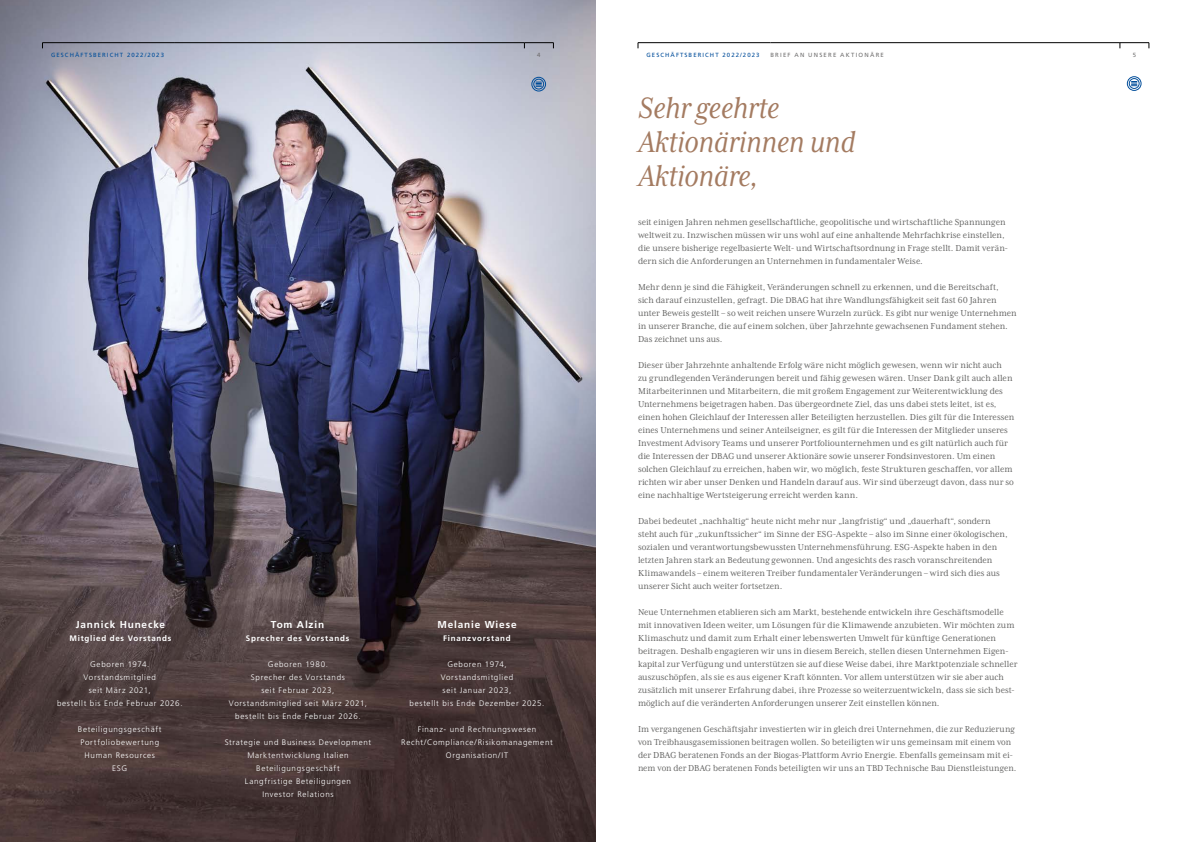
<style>
.page{position:relative;width:1191px;height:842px;background:#fff}
.page>*{position:absolute;margin:0;border:0;box-sizing:border-box;transform-origin:0 0}
.t1{font:italic 34px/34px "Mrs Eaves XL Serif Nar OT";letter-spacing:-.01em;color:#a47b61}
.t2{font:10px/13px "Mrs Eaves XL Serif Nar OT";color:#666665}
.t3{font:700 10px "Frutiger LT Std";letter-spacing:.085em;color:#fff}
.t4{font:300 8px/13px "Frutiger LT Std";letter-spacing:.085em;color:#fff;text-align:center}
.t5{font:700 8px "Frutiger LT Std";letter-spacing:.095em;color:#fff}
.t6{font:6px "Frutiger LT Std";letter-spacing:.18em;color:#004d9a}
.t7{font:6px "Frutiger LT Std";letter-spacing:.205em;color:#706f6f}
</style>
<div class="page">
<img style="left:0;top:0;width:595px;height:842px">
<div style="left:1127px;top:76px;width:14px;height:15px;border:1px solid #004d9a;border-radius:50%"></div>
<div style="left:1129px;top:78px;width:10px;height:11px;border:1px solid #004d9a;border-radius:50%"></div>
<svg style="left:1131px;top:81px;width:6px;height:5px"></svg>
<hr style="left:42px;top:43px;width:133px;height:1px;background:#000">
<hr style="left:175px;top:43px;width:349px;height:1px;background:#000">
<svg style="left:524px;top:43px;width:30px;height:5px"></svg>
<div style="left:531px;top:77px;width:15px;height:14px;border:1px solid #004d9a;border-radius:50%"></div>
<div style="left:533px;top:79px;width:11px;height:10px;border:1px solid #004d9a;border-radius:50%"></div>
<svg style="left:536px;top:82px;width:5px;height:5px"></svg>
<hr style="left:638px;top:43px;width:132px;height:1px;background:#000">
<hr style="left:770px;top:43px;width:350px;height:1px;background:#000">
<svg style="left:1119px;top:43px;width:30px;height:5px"></svg>
<p class="t6" style="left:51px;top:51px;width:115px">GESCHÄFTSBERICHT 2022/2023</p>
<p class="t7" style="left:537px;top:51px;width:5px">4</p>
<p class="t6" style="left:646px;top:51px;width:115px">GESCHÄFTSBERICHT 2022/2023</p>
<p class="t7" style="left:770px;top:51px;width:115px">BRIEF AN UNSERE AKTIONÄRE</p>
<p class="t7" style="left:1132px;top:51px;width:5px">5</p>
<p class="t3" style="left:76px;top:618px;width:91px">Jannick Hunecke</p>
<p class="t5" style="left:69px;top:633px;width:103px">Mitglied des Vorstands</p>
<p class="t4" style="left:57px;top:657px;width:127px">Geboren 1974.<br>Vorstandsmitglied<br>seit März 2021,<br>bestellt bis Ende Februar 2026.</p>
<p class="t4" style="left:78px;top:722px;width:85px">Beteiligungsgeschäft<br>Portfoliobewertung<br>Human Resources<br>ESG</p>
<p class="t3" style="left:271px;top:618px;width:55px">Tom Alzin</p>
<p class="t5" style="left:246px;top:633px;width:105px">Sprecher des Vorstands</p>
<p class="t4" style="left:229px;top:657px;width:139px">Geboren 1980.<br>Sprecher des Vorstands<br>seit Februar 2023,<br>Vorstandsmitglied seit März 2021, bestellt bis Ende Februar 2026.</p>
<p class="t4" style="left:225px;top:735px;width:148px">Strategie und Business Development<br>Marktentwicklung Italien<br>Beteiligungsgeschäft<br>Langfristige Beteiligungen<br>Investor Relations</p>
<p class="t3" style="left:437px;top:618px;width:81px">Melanie Wiese</p>
<p class="t5" style="left:443px;top:633px;width:69px">Finanzvorstand</p>
<p class="t4" style="left:409px;top:657px;width:137px">Geboren 1974,<br>Vorstandsmitglied<br>seit Januar 2023,<br>bestellt bis Ende Dezember 2025.</p>
<p class="t4" style="left:401px;top:722px;width:153px">Finanz- und Rechnungswesen<br>Recht/Compliance/Risikomanagement<br>Organisation/IT</p>
<h1 class="t1" style="left:638px;top:91px;width:219px">Sehr geehrte<br>Aktionärinnen und<br>Aktionäre,</h1>
<p class="t2" style="left:638px;top:215px;width:372px">seit einigen Jahren nehmen gesellschaftliche, geopolitische und wirtschaftliche Spannungen weltweit zu. Inzwischen müssen wir uns wohl auf eine anhaltende Mehrfachkrise einstellen, die unsere bisherige regelbasierte Welt- und Wirtschaftsordnung in Frage stellt. Damit verän&shy;dern sich die Anforderungen an Unternehmen in fundamentaler Weise.</p>
<p class="t2" style="left:638px;top:280px;width:380px">Mehr denn je sind die Fähigkeit, Veränderungen schnell zu erkennen, und die Bereitschaft, sich darauf einzustellen, gefragt. Die DBAG hat ihre Wandlungsfähigkeit seit fast 60 Jahren unter Beweis gestellt – so weit reichen unsere Wurzeln zurück. Es gibt nur wenige Unternehmen in unserer Branche, die auf einem solchen, über Jahrzehnte gewachsenen Fundament stehen.<br>Das zeichnet uns aus.</p>
<p class="t2" style="left:638px;top:358px;width:378px">Dieser über Jahrzehnte anhaltende Erfolg wäre nicht möglich gewesen, wenn wir nicht auch<br>zu grundlegenden Veränderungen bereit und fähig gewesen wären. Unser Dank gilt auch allen Mitarbeiterinnen und Mitarbeitern, die mit großem Engagement zur Weiterentwicklung des Unternehmens beigetragen haben. Das übergeordnete Ziel, das uns dabei stets leitet, ist es, einen hohen Gleichlauf der Interessen aller Beteiligten herzustellen. Dies gilt für die Interessen eines Unternehmens und seiner Anteilseigner, es gilt für die Interessen der Mitglieder unseres Investment Advisory Teams und unserer Portfoliounternehmen und es gilt natürlich auch für die Interessen der DBAG und unserer Aktionäre sowie unserer Fondsinvestoren. Um einen solchen Gleichlauf zu erreichen, haben wir, wo möglich, feste Strukturen geschaffen, vor allem richten wir aber unser Denken und Handeln darauf aus. Wir sind überzeugt davon, dass nur so eine nachhaltige Wertsteigerung erreicht werden kann.</p>
<p class="t2" style="left:638px;top:514px;width:371px">Dabei bedeutet „nachhaltig“ heute nicht mehr nur „langfristig“ und „dauerhaft“, sondern steht auch für „zukunftssicher“ im Sinne der ESG-Aspekte – also im Sinne einer ökologischen, sozialen und verantwortungsbewussten Unternehmensführung. ESG-Aspekte haben in den letzten Jahren stark an Bedeutung gewonnen. Und angesichts des rasch voranschreitenden Klimawandels – einem weiteren Treiber fundamentaler Veränderungen – wird sich dies aus unserer Sicht auch weiter fortsetzen.</p>
<p class="t2" style="left:638px;top:605px;width:381px">Neue Unternehmen etablieren sich am Markt, bestehende entwickeln ihre Geschäftsmodelle mit innovativen Ideen weiter, um Lösungen für die Klimawende anzubieten. Wir möchten zum Klimaschutz und damit zum Erhalt einer lebenswerten Umwelt für künftige Generationen beitragen. Deshalb engagieren wir uns in diesem Bereich, stellen diesen Unternehmen Eigen&shy;kapital zur Verfügung und unterstützen sie auf diese Weise dabei, ihre Marktpotenziale schneller auszuschöpfen, als sie es aus eigener Kraft könnten. Vor allem unterstützen wir sie aber auch zusätzlich mit unserer Erfahrung dabei, ihre Prozesse so weiterzuentwickeln, dass sie sich best&shy;möglich auf die veränderten Anforderungen unserer Zeit einstellen können.</p>
<p class="t2" style="left:638px;top:722px;width:380px">Im vergangenen Geschäftsjahr investierten wir in gleich drei Unternehmen, die zur Reduzierung von Treibhausgasemissionen beitragen wollen. So beteiligten wir uns gemeinsam mit einem von der DBAG beratenen Fonds an der Biogas-Plattform Avrio Energie. Ebenfalls gemeinsam mit ei&shy;nem von der DBAG beratenen Fonds beteiligten wir uns an TBD Technische Bau Dienstleistungen.</p>
</div>
